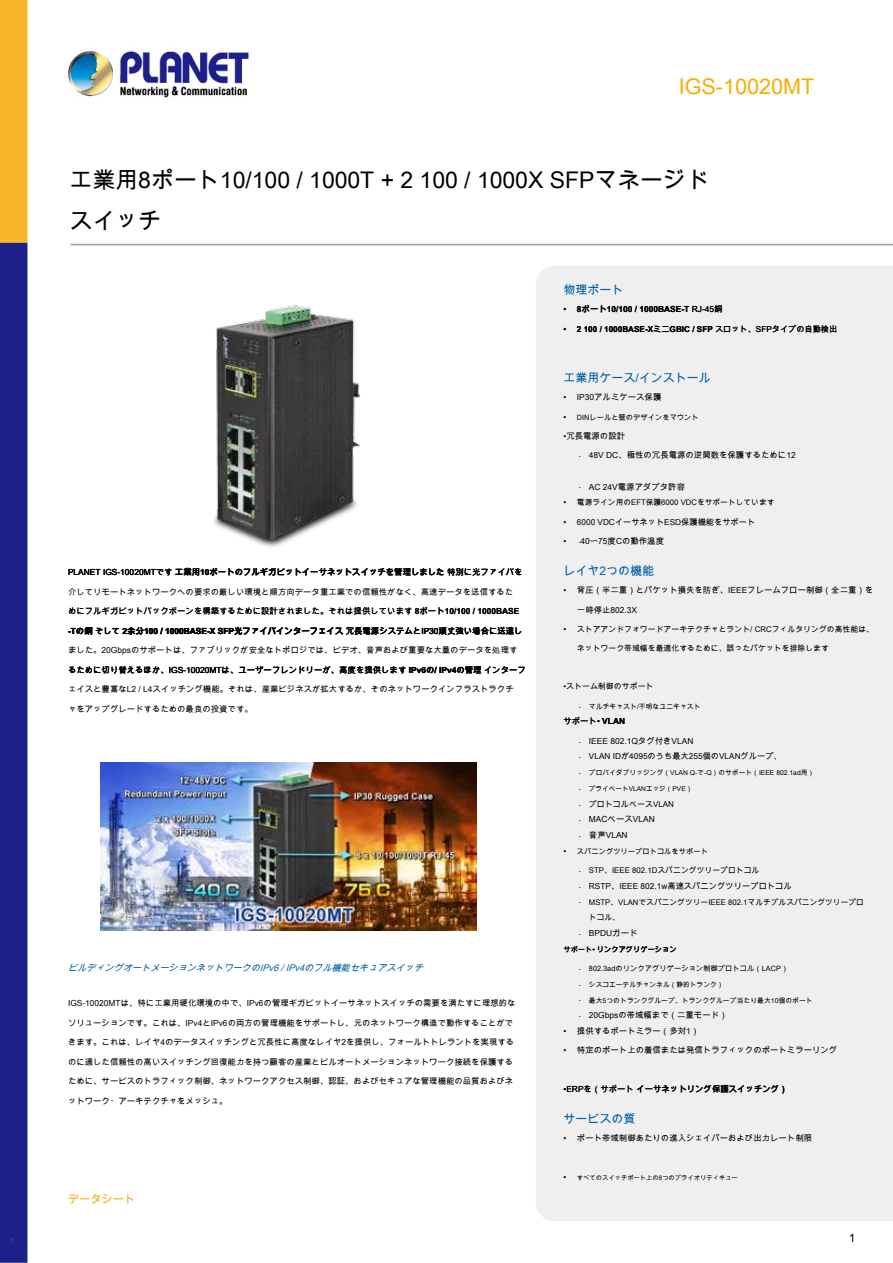
<style>
.page{position:relative;width:893px;height:1263px;background:#fff}
.page>*{position:absolute;margin:0;border:0;box-sizing:border-box;transform-origin:0 0}
.t1{font:22.95px/40.5px "Arial Unicode MS";color:#000}
.t2{font:21.6px "Arial Unicode MS";color:#f7ac00}
.t3{font:12px "Arial Unicode MS";color:#005ea6}
.t4{font:12px "Arial Unicode MS";color:#000}
.t5{font:11.25px "Arial Unicode MS";color:#f7ac00}
.t6{font:italic 9.15px "Arial Unicode MS";color:#005ea6}
.t7{font:8.4px "Arial Unicode MS";color:#000}
.t8{font:700 8.4px "Arial Unicode MS";color:#000}
.t9{font:8.25px "Arial Unicode MS";color:#000}
.t10{font:700 8.25px "Arial Unicode MS";color:#000}
.t11{font:7.95px "Arial Unicode MS";color:#000}
.t12{font:7.8px/15.8px "Arial Unicode MS";color:#000}
.t13{font:7.35px "Arial Unicode MS";color:#000}
.t14{font:700 7.2px "Arial Unicode MS";color:#000}
.t15{font:7.2px "Arial Unicode MS";color:#595757}
.t16{font:6.9px "Arial Unicode MS";color:#000}
.t17{font:6.75px "Arial Unicode MS";color:#000}
.t18{font:6.6px "Arial Unicode MS";color:#000}
.t19{font:6.3px "Arial Unicode MS";color:#000}
.s1{font-weight:400}
.s2{font-weight:700}
.s3{font-size:8.4px}
.s4{font-size:6.3px}
</style>
<div class="page">
<img style="left:0;top:0;width:893px;height:1263px">
<div style="left:536px;top:266px;width:357px;height:955px;background:#efefef"></div>
<img style="left:201px;top:286px;width:173px;height:275px">
<img style="left:100px;top:762px;width:377px;height:168px">
<p class="t15" style="left:10px;top:1235px;width:6px">1</p>
<h2 class="t2" style="left:679px;top:71px;width:137px">IGS-10020MT</h2>
<h1 class="t1" style="left:69px;top:159px;width:641px">工業用8ポート10/100 / 1000T + 2 100 / 1000X SFPマネージドスイッチ</h1>
<p class="t8" style="left:68px;top:566px;width:456px"><span class="s1">PLANET IGS-10020MTです</span> 工業用10ポートのフルギガビットイーサネットスイッチを管理しました <span class="s1">特別に光ファイバを</span></p>
<p class="t7" style="left:68px;top:586px;width:447px">介してリモートネットワークへの要求の厳しい環境と順方向データ重工業での信頼性がなく、高速データを送信するた</p>
<p class="t7" style="left:68px;top:605px;width:453px">めにフルギガビットバックボーンを構築するために設計されました。それは提供しています <span class="s2">8ポート10/100 / 1000BASE</span></p>
<p class="t8" style="left:68px;top:625px;width:456px">-Tの銅 <span class="s1">そして</span> 2余分100 / 1000BASE-X SFP光ファイバインターフェイス <span class="s1">冗長電源システムとIP30頑丈強い場合に送達し</span></p>
<p class="t7" style="left:68px;top:644px;width:451px">ました。20Gbpsのサポートは、ファブリックが安全なトポロジでは、ビデオ、音声および重要な大量のデータを処理す</p>
<p class="t7" style="left:68px;top:664px;width:459px">るために切り替えるほか、IGS-10020MTは、ユーザーフレンドリーが、高度を提供します <span class="s2">IPv6の/ IPv4の管理</span> インターフ</p>
<p class="t7" style="left:68px;top:683px;width:447px">ェイスと豊富なL2 / L4スイッチング機能。それは、産業ビジネスが拡大するか、そのネットワークインフラストラクチ</p>
<p class="t7" style="left:68px;top:703px;width:186px">ャをアップグレードするための最良の投資です。</p>
<p class="t6" style="left:68px;top:961px;width:360px">ビルディングオートメーションネットワークのIPv6/IPv4のフル機能セキュアスイッチ</p>
<p class="t7" style="left:68px;top:997px;width:449px">IGS-10020MTは、特に工業用硬化環境の中で、IPv6の管理ギガビットイーサネットスイッチの需要を満たすに理想的な</p>
<p class="t7" style="left:68px;top:1016px;width:447px">ソリューションです。これは、IPv4とIPv6の両方の管理機能をサポートし、元のネットワーク構造で動作することがで</p>
<p class="t7" style="left:68px;top:1036px;width:448px">きます。これは、レイヤ4のデータスイッチングと冗長性に高度なレイヤ2を提供し、フォールトトレラントを実現する</p>
<p class="t7" style="left:68px;top:1055px;width:447px">のに適した信頼性の高いスイッチング回復能力を持つ顧客の産業とビルオートメーションネットワーク接続を保護する</p>
<p class="t7" style="left:68px;top:1075px;width:447px">ために、サービスのトラフィック制御、ネットワークアクセス制御、認証、およびセキュアな管理機能の品質およびネ</p>
<p class="t7" style="left:68px;top:1094px;width:161px">ットワーク・アーキテクチャをメッシュ。</p>
<h3 class="t5" style="left:68px;top:1191px;width:69px">データシート</h3>
<h3 class="t3" style="left:563px;top:281px;width:61px">物理ポート</h3>
<p class="t8" style="left:563px;top:303px;width:161px">• 8ポート10/100 / 1000BASE-T <span class="s1">RJ-45銅</span></p>
<p class="t10" style="left:563px;top:323px;width:275px"><span class="s3">•</span> 2 100 / 1000BASE-XミニGBIC / SFP <span class="s1">スロット、SFPタイプの自動検出</span></p>
<h3 class="t3" style="left:563px;top:369px;width:149px">工業用ケース/インストール</h3>
<p class="t7" style="left:563px;top:391px;width:99px">• IP30アルミケース保護</p>
<p class="t13" style="left:563px;top:412px;width:137px"><span class="s3">•</span> DINレールと壁のデザインをマウント</p>
<p class="t7" style="left:563px;top:430px;width:63px">•冗長電源の設計</p>
<p class="t7" style="left:579px;top:449px;width:219px"><span class="s4">-</span> 48V DC、極性の冗長電源の逆関数を保護するために12</p>
<p class="t7" style="left:579px;top:481px;width:108px"><span class="s4">-</span> AC 24V電源アダプタ許容</p>
<p class="t12" style="left:563px;top:494px;width:213px"><span class="s3">•</span> 電源ライン用のEFT保護6000 VDCをサポートしています</p>
<p class="t9" style="left:563px;top:516px;width:193px"><span class="s3">•</span> 6000 VDCイーサネットESD保護機能をサポート</p>
<p class="t7" style="left:563px;top:535px;width:102px">• <span class="s4">-</span> 40〜75度Cの動作温度</p>
<h3 class="t3" style="left:563px;top:562px;width:92px">レイヤ2つの機能</h3>
<p class="t7" style="left:563px;top:584px;width:311px">• 背圧（半二重）とパケット損失を防ぎ、IEEEフレームフロー制御（全二重）を</p>
<p class="t7" style="left:577px;top:604px;width:62px">一時停止802.3X</p>
<p class="t11" style="left:563px;top:623px;width:312px"><span class="s3">•</span> ストアアンドフォワードアーキテクチャとラント/ CRCフィルタリングの高性能は、</p>
<p class="t11" style="left:577px;top:642px;width:254px">ネットワーク帯域幅を最適化するために、誤ったパケットを排除します</p>
<p class="t11" style="left:563px;top:681px;width:92px">•ストーム制御のサポート</p>
<p class="t16" style="left:579px;top:701px;width:124px"><span class="s4">-</span> マルチキャスト/不明なユニキャスト</p>
<p class="t7" style="left:563px;top:715px;width:63px">サポート• <span class="s2">VLAN</span></p>
<p class="t7" style="left:579px;top:735px;width:116px"><span class="s4">-</span> IEEE 802.1Qタグ付きVLAN</p>
<p class="t9" style="left:579px;top:750px;width:205px"><span class="s4">-</span> VLAN IDが4095のうち最大255個のVLANグループ、</p>
<p class="t17" style="left:579px;top:768px;width:237px"><span class="s4">-</span> プロバイダブリッジング（VLAN Q-で-Q）のサポート（IEEE 802.1ad用）</p>
<p class="t18" style="left:579px;top:784px;width:115px"><span class="s4">-</span> プライベートVLANエッジ（PVE）</p>
<p class="t11" style="left:579px;top:798px;width:97px"><span class="s4">-</span> プロトコルベースVLAN</p>
<p class="t7" style="left:579px;top:813px;width:78px"><span class="s4">-</span> MACベースVLAN</p>
<p class="t7" style="left:579px;top:829px;width:50px"><span class="s4">-</span> 音声VLAN</p>
<p class="t13" style="left:563px;top:846px;width:146px"><span class="s3">•</span> スパニングツリープロトコルをサポート</p>
<p class="t12" style="left:579px;top:862px;width:182px"><span class="s4">-</span> STP、IEEE 802.1Dスパニングツリープロトコル</p>
<p class="t9" style="left:579px;top:880px;width:215px"><span class="s4">-</span> RSTP、IEEE 802.1w高速スパニングツリープロトコル</p>
<p class="t12" style="left:589px;top:893px;width:277px;text-indent:-10px"><span class="s4">-</span> MSTP、VLANでスパニングツリーIEEE 802.1マルチプルスパニングツリープロトコル、</p>
<p class="t7" style="left:579px;top:927px;width:60px"><span class="s4">-</span> BPDUガード</p>
<p class="t14" style="left:563px;top:944px;width:115px"><span class="s1">サポート•</span> リンクアグリゲーション</p>
<p class="t13" style="left:579px;top:963px;width:211px"><span class="s4">-</span> 802.3adのリンクアグリゲーション制御プロトコル（LACP）</p>
<p class="t17" style="left:579px;top:979px;width:146px"><span class="s4">-</span> シスコエーテルチャンネル（静的トランク）</p>
<p class="t16" style="left:579px;top:995px;width:236px"><span class="s4">-</span> 最大5つのトランクグループ、トランクグループ当たり最大10個のポート</p>
<p class="t7" style="left:579px;top:1009px;width:150px"><span class="s4">-</span> 20Gbpsの帯域幅まで（二重モード）</p>
<p class="t7" style="left:563px;top:1025px;width:137px">• 提供するポートミラー（多対1）</p>
<p class="t7" style="left:563px;top:1044px;width:275px">• 特定のポート上の着信または発信トラフィックのポートミラーリング</p>
<p class="t8" style="left:563px;top:1083px;width:226px"><span class="s1">•ERPを（サポート</span> イーサネットリング保護スイッチング）</p>
<h3 class="t3" style="left:563px;top:1110px;width:73px">サービスの質</h3>
<p class="t7" style="left:563px;top:1132px;width:250px">• ポート帯域制御あたりの進入シェイパーおよび出力レート制限</p>
<p class="t19" style="left:563px;top:1173px;width:176px"><span class="s3">•</span> すべてのスイッチポート上の8つのプライオリティキュー</p>
<h3 class="t4" style="left:849px;top:1229px;width:8px">1</h3>
</div>
